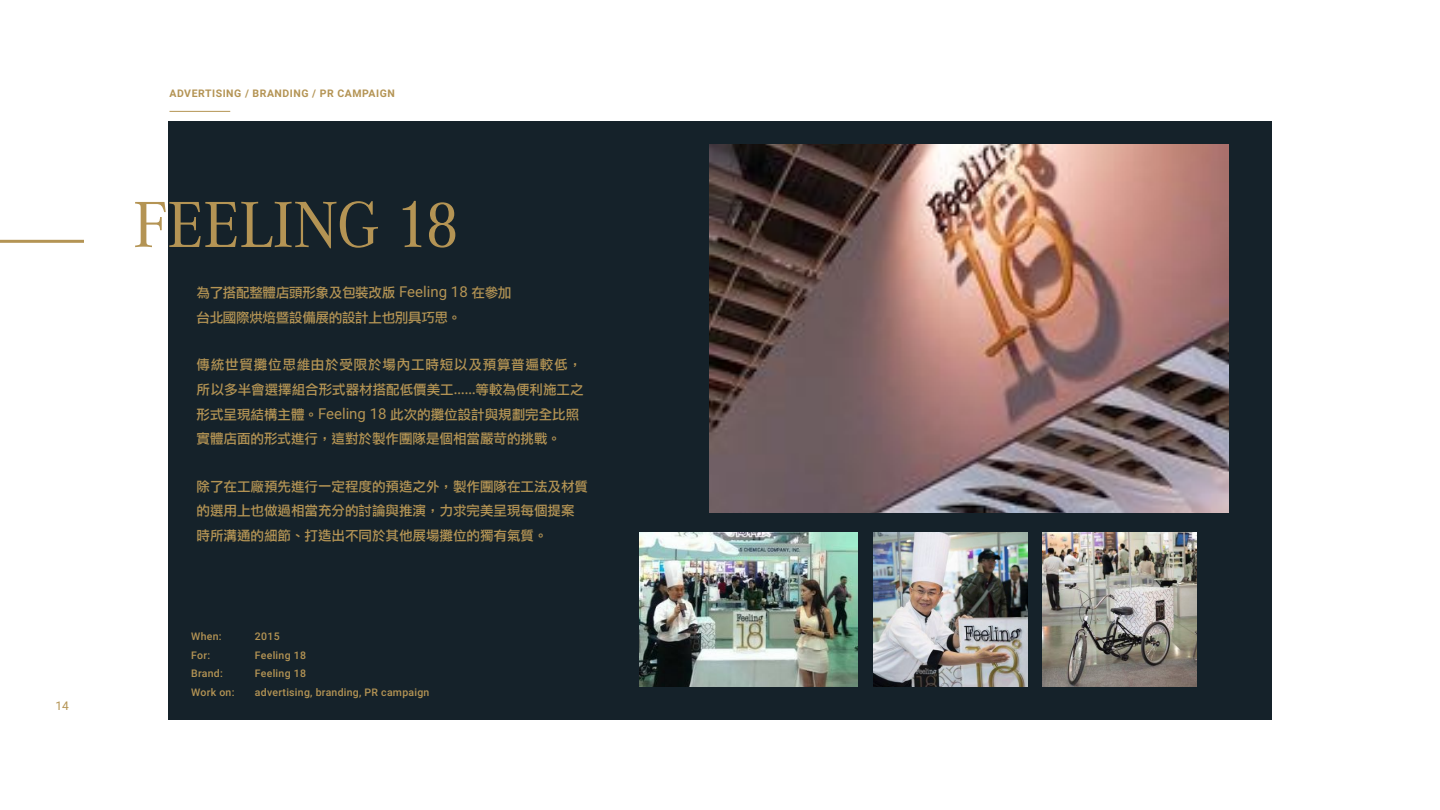
<style>
.page{position:relative;width:1440px;height:810px;background:#fff}
.page>*{position:absolute;margin:0;border:0;box-sizing:border-box;transform-origin:0 0}
.t1{font:67.5px "Corporate A";letter-spacing:-.01em;color:#b49454}
.t2{font:13.5px/24.8px "Li Gothic Med";color:#b49454}
.t3{font:13.5px/24.8px "Li Gothic Med";letter-spacing:-.02em;color:#b49454}
.t4{font:12px "Roboto";color:#b49454}
.t5{font:500 10.5px "Roboto";letter-spacing:.025em;color:#b49454}
.t6{font:700 10.5px "Roboto";letter-spacing:.05em;color:#b49454}
.s1{font-family:"Roboto";font-size:15px}
</style>
<div class="page">
<div style="left:169px;top:122px;width:1103px;height:598px;background:#15222a"></div>
<hr style="left:170px;top:111px;width:60px;height:1px;background:#b49454">
<img style="left:709px;top:145px;width:519px;height:368px">
<img style="left:873px;top:532px;width:154px;height:155px">
<img style="left:639px;top:532px;width:219px;height:155px">
<img style="left:1042px;top:532px;width:155px;height:155px">
<hr style="left:0;top:240px;width:84px;height:3px;background:#b49454">
<p class="t4" style="left:56px;top:698px;width:15px">14</p>
<p class="t6" style="left:170px;top:87px;width:227px">ADVERTISING / BRANDING / PR CAMPAIGN</p>
<h1 class="t1" style="left:133px;top:188px;width:329px">FEELING 18</h1>
<p class="t3" style="left:196px;top:280px;width:316px">為了搭配整體店頭形象及包裝改版 <span class="s1">Feeling 18</span> 在參加台北國際烘焙暨設備展的設計上也別具巧思。</p>
<p class="t2" style="left:196px;top:352px;width:389px">傳統世貿攤位思維由於受限於場內工時短以及預算普遍較低，所以多半會選擇組合形式器材搭配低價美工……等較為便利施工之形式呈現結構主體。<span class="s1">Feeling 18</span> 此次的攤位設計與規劃完全比照實體店面的形式進行，這對於製作團隊是個相當嚴苛的挑戰。</p>
<p class="t2" style="left:196px;top:474px;width:393px">除了在工廠預先進行一定程度的預造之外，製作團隊在工法及材質的選用上也做過相當充分的討論與推演，力求完美呈現每個提案時所溝通的細節、打造出不同於其他展場攤位的獨有氣質。</p>
<p class="t5" style="left:191px;top:630px;width:32px">When:</p>
<p class="t5" style="left:255px;top:630px;width:26px">2015</p>
<p class="t5" style="left:191px;top:649px;width:20px">For:</p>
<p class="t5" style="left:255px;top:649px;width:52px">Feeling 18</p>
<p class="t5" style="left:191px;top:668px;width:33px">Brand:</p>
<p class="t5" style="left:255px;top:668px;width:52px">Feeling 18</p>
<p class="t5" style="left:191px;top:686px;width:45px">Work on:</p>
<p class="t5" style="left:255px;top:686px;width:176px">advertising, branding, PR campaign</p>
</div>
